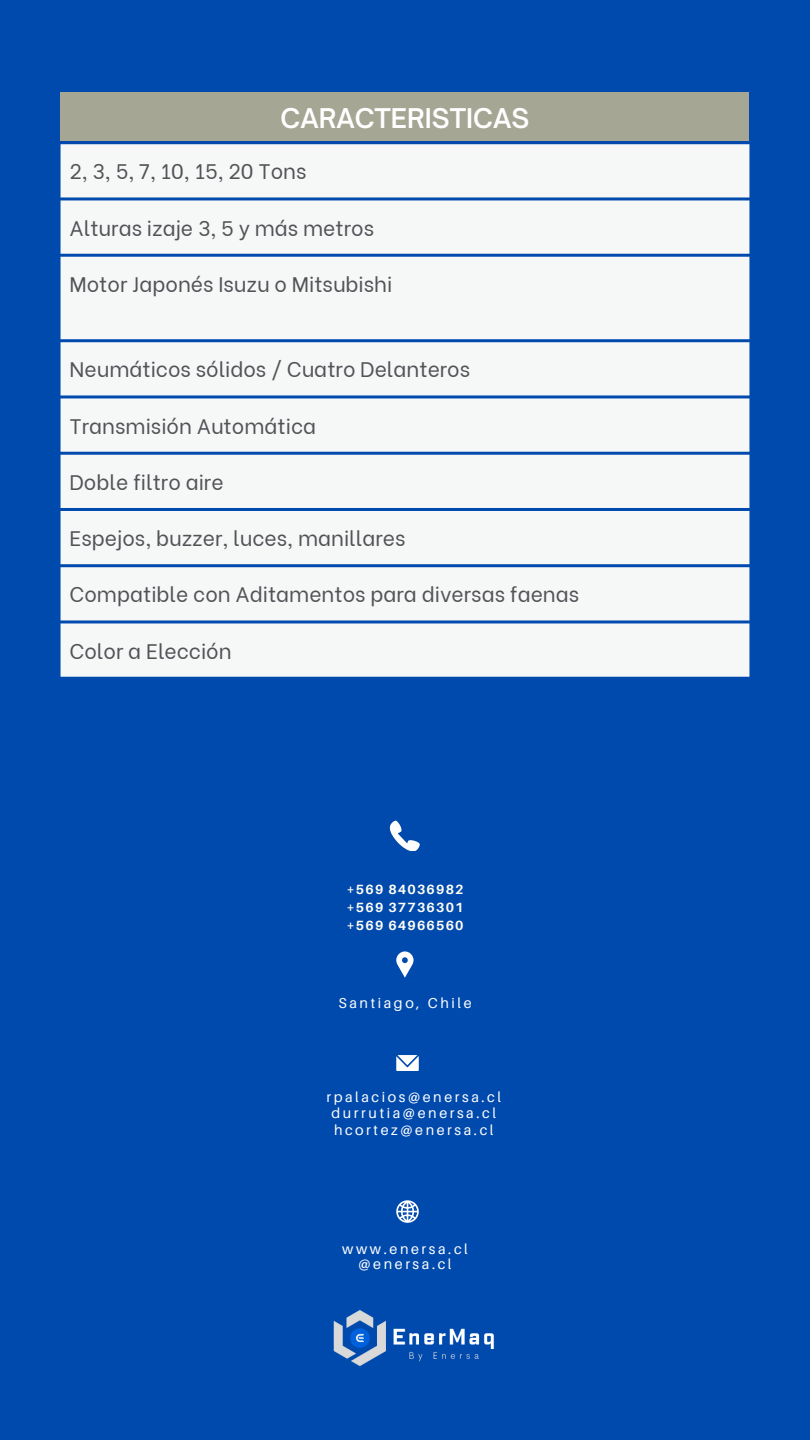
<style>
.page{position:relative;width:810px;height:1440px;background:#004aad}
.page>*{position:absolute;margin:0;border:0;box-sizing:border-box;transform-origin:0 0}
.t1{font:600 26px "Open Sauce One";color:#fff}
.t2{font:21px "Be Vietnam";color:#525357}
.t3{font:14.4px "Aileron";letter-spacing:.18em;color:#fff}
.t4{font:700 13.4px "Aileron";letter-spacing:.09em;color:#fffef5}
</style>
<div class="page">
<div style="left:61px;top:92px;width:688px;height:49px;background:#a6a694"></div>
<div style="left:61px;top:144px;width:688px;height:533px;background:#f6f7f7"></div>
<svg style="left:390px;top:821px;width:30px;height:30px"></svg>
<svg style="left:396px;top:952px;width:18px;height:25px"></svg>
<svg style="left:396px;top:1055px;width:23px;height:16px"></svg>
<svg style="left:396px;top:1200px;width:23px;height:23px"></svg>
<img style="left:333px;top:1310px;width:161px;height:57px">
<p class="t1" style="left:281px;top:102px;width:250px">CARACTERISTICAS</p>
<p class="t2" style="left:70px;top:154px;width:239px">2, 3, 5, 7, 10, 15, 20 Tons</p>
<p class="t2" style="left:70px;top:211px;width:306px">Alturas izaje 3, 5 y más metros</p>
<p class="t2" style="left:70px;top:267px;width:324px">Motor Japonés Isuzu o Mitsubishi</p>
<p class="t2" style="left:70px;top:352px;width:402px">Neumáticos sólidos / Cuatro Delanteros</p>
<p class="t2" style="left:70px;top:409px;width:248px">Transmisión Automática</p>
<p class="t2" style="left:70px;top:465px;width:156px">Doble filtro aire</p>
<p class="t2" style="left:70px;top:521px;width:337px">Espejos, buzzer, luces, manillares</p>
<p class="t2" style="left:70px;top:577px;width:511px">Compatible con Aditamentos para diversas faenas</p>
<p class="t2" style="left:70px;top:634px;width:164px">Color a Elección</p>
<p class="t4" style="left:346px;top:881px;width:119px">+569 84036982</p>
<p class="t4" style="left:346px;top:899px;width:119px">+569 37736301</p>
<p class="t4" style="left:346px;top:917px;width:119px">+569 64966560</p>
<p class="t3" style="left:338px;top:994px;width:135px">Santiago, Chile</p>
<p class="t3" style="left:326px;top:1088px;width:176px">rpalacios@enersa.cl</p>
<p class="t3" style="left:331px;top:1105px;width:166px">durrutia@enersa.cl</p>
<p class="t3" style="left:334px;top:1121px;width:161px">hcortez@enersa.cl</p>
<p class="t3" style="left:342px;top:1240px;width:127px">www.enersa.cl</p>
<p class="t3" style="left:358px;top:1255px;width:95px">@enersa.cl</p>
</div>
